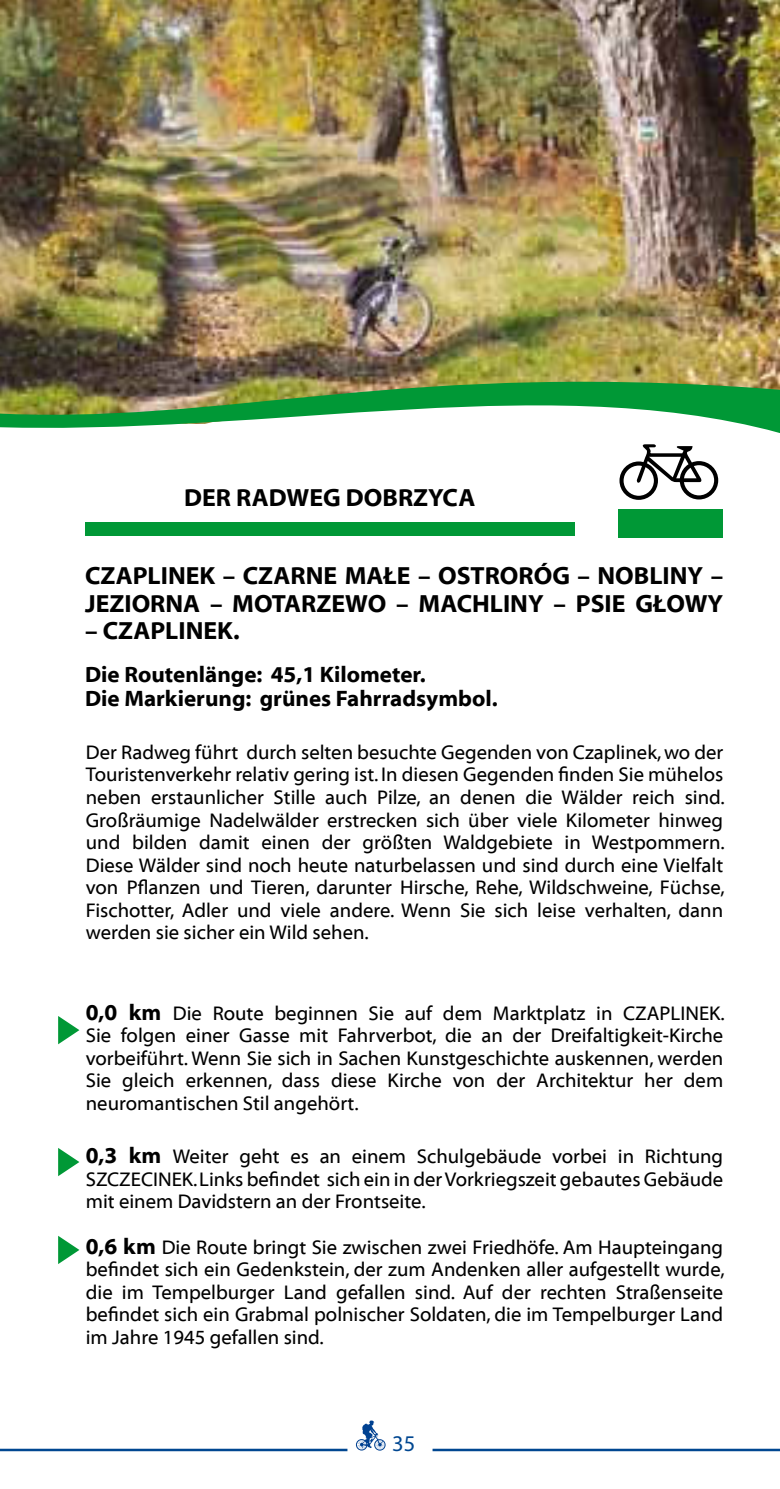
<style>
.page{position:relative;width:780px;height:1489px;background:#fff}
.page>*{position:absolute;margin:0;border:0;box-sizing:border-box;transform-origin:0 0}
.t1{font:25px/27.5px "Myriad Bd Web";color:#000}
.t2{font:22.5px/24px "Myriad Bd Web";color:#000}
.t3{font:22.5px "Myriad Pro";color:#004791}
.t4{font:20px/22.5px "Myriad Web";color:#000;text-align:justify}
.s1{font-family:"Myriad Bd Web";font-size:22.5px}
</style>
<div class="page">
<hr style="left:0;top:1448px;width:347px;height:2px;background:#004791">
<hr style="left:432px;top:1448px;width:348px;height:2px;background:#004791">
<svg style="left:356px;top:1420px;width:29px;height:30px"></svg>
<img style="left:0;top:0;width:780px;height:357px">
<div style="left:617px;top:509px;width:105px;height:28px;background:#009836"></div>
<div style="left:85px;top:522px;width:489px;height:13px;background:#009836"></div>
<svg style="left:58px;top:1016px;width:21px;height:28px"></svg>
<svg style="left:58px;top:1148px;width:21px;height:28px"></svg>
<svg style="left:58px;top:1236px;width:21px;height:27px"></svg>
<img style="left:0;top:357px;width:780px;height:71px">
<svg style="left:158px;top:397px;width:622px;height:103px"></svg>
<p class="t1" style="left:184px;top:484px;width:293px">DER RADWEG DOBRZYCA</p>
<p class="t1" style="left:85px;top:562px;width:639px">CZAPLINEK – CZARNE MAŁE – OSTRORÓG – NOBLINY –<br>JEZIORNA – MOTARZEWO – MACHLINY – PSIE GŁOWY</p>
<p class="t1" style="left:85px;top:617px;width:156px">– CZAPLINEK.</p>
<p class="t2" style="left:85px;top:663px;width:414px">Die Routenlänge: 45,1 Kilometer.<br>Die Markierung: grünes Fahrradsymbol.</p>
<p class="t4" style="left:86px;top:741px;width:640px">Der Radweg führt durch selten besuchte Gegenden von Czaplinek, wo der Touristenverkehr relativ gering ist. In diesen Gegenden finden Sie mühelos neben erstaunlicher Stille auch Pilze, an denen die Wälder reich sind.<br>Großräumige Nadelwälder erstrecken sich über viele Kilometer hinweg und bilden damit einen der größten Waldgebiete in Westpommern.<br>Diese Wälder sind noch heute naturbelassen und sind durch eine Vielfalt von Pflanzen und Tieren, darunter Hirsche, Rehe, Wildschweine, Füchse, Fischotter, Adler und viele andere. Wenn Sie sich leise verhalten, dann werden sie sicher ein Wild sehen.</p>
<p class="t4" style="left:86px;top:1002px;width:640px"><span class="s1">0,0 km</span> Die Route beginnen Sie auf dem Marktplatz in CZAPLINEK.<br>Sie folgen einer Gasse mit Fahrverbot, die an der Dreifaltigkeit-Kirche vorbeiführt. Wenn Sie sich in Sachen Kunstgeschichte auskennen, werden Sie gleich erkennen, dass diese Kirche von der Architektur her dem neuromantischen Stil angehört.</p>
<p class="t4" style="left:86px;top:1145px;width:639px"><span class="s1">0,3 km</span> Weiter geht es an einem Schulgebäude vorbei in Richtung SZCZECINEK. Links befindet sich ein in der Vorkriegszeit gebautes Gebäude mit einem Davidstern an der Frontseite.</p>
<p class="t4" style="left:86px;top:1235px;width:640px"><span class="s1">0,6 km</span> Die Route bringt Sie zwischen zwei Friedhöfe. Am Haupteingang befindet sich ein Gedenkstein, der zum Andenken aller aufgestellt wurde, die im Tempelburger Land gefallen sind. Auf der rechten Straßenseite befindet sich ein Grabmal polnischer Soldaten, die im Tempelburger Land im Jahre 1945 gefallen sind.</p>
<p class="t3" style="left:392px;top:1430px;width:25px">35</p>
</div>
